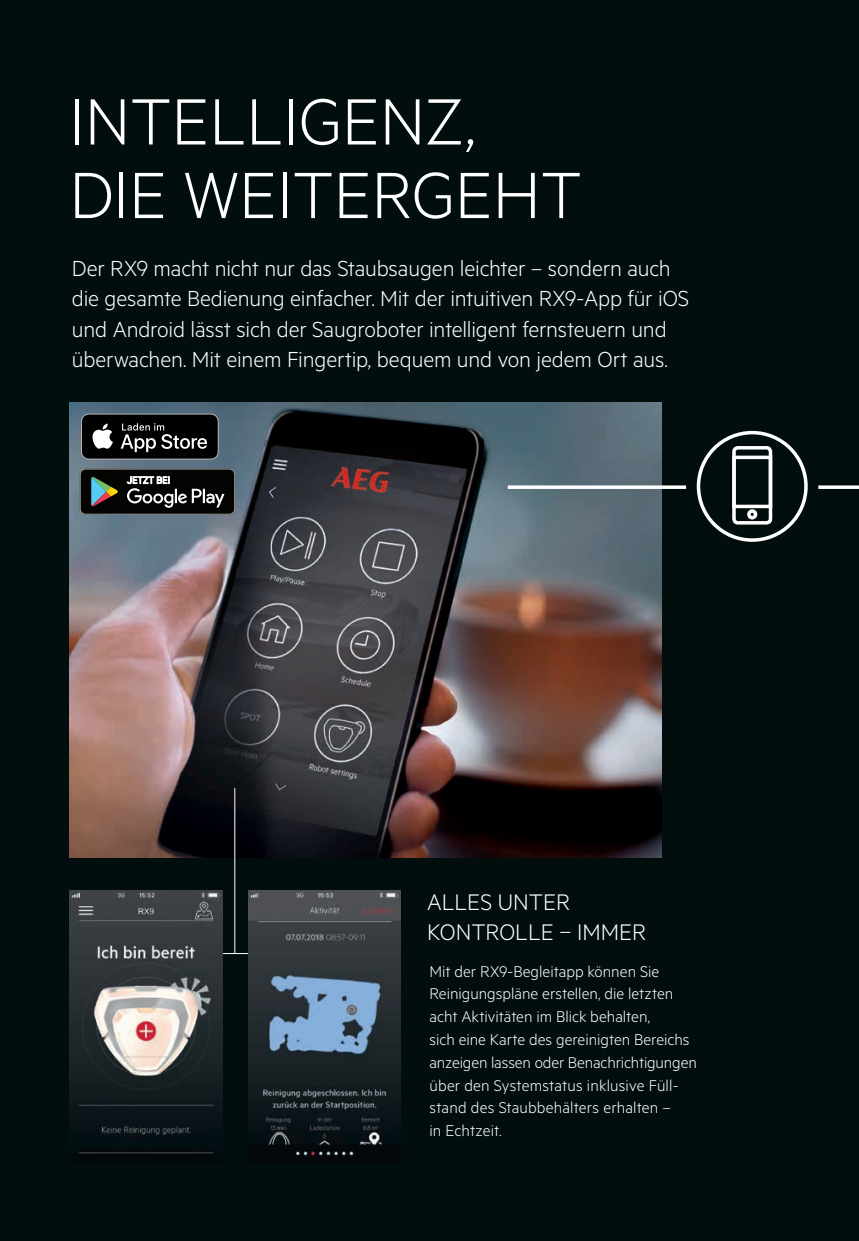
<style>
.page{position:relative;width:859px;height:1241px;background:#fff}
.page>*{position:absolute;margin:0;border:0;box-sizing:border-box;transform-origin:0 0}
.t1{font:300 73.5px/73.5px "Metric";color:#fff}
.t2{font:300 25.38px/30.3px "Metric";color:#fff}
.t3{font:300 24.5px/30.1px "Metric";letter-spacing:-.01em;color:#fff}
.t4{font:300 17.5px/22.8px "Metric";color:#fff}
</style>
<div class="page">
<div style="left:0;top:0;width:858px;height:1240px;background:#020d0d"></div>
<img style="left:69px;top:402px;width:592px;height:455px">
<hr style="left:178px;top:952px;width:114px;height:1px;background:#fff">
<hr style="left:234px;top:787px;width:1px;height:165px;background:#fff">
<img style="left:69px;top:890px;width:153px;height:264px">
<img style="left:248px;top:890px;width:153px;height:268px">
<svg style="left:80px;top:468px;width:155px;height:46px"></svg>
<svg style="left:81px;top:413px;width:138px;height:46px"></svg>
<svg style="left:507px;top:485px;width:178px;height:4px"></svg>
<svg style="left:818px;top:485px;width:40px;height:4px"></svg>
<div style="left:696px;top:431px;width:111px;height:110px;border:4px solid #fff;border-radius:50%"></div>
<div style="left:732px;top:446px;width:40px;height:78px;border:4px solid #fff;border-radius:4px"></div>
<div style="left:732px;top:455px;width:40px;height:53px;border:4px solid #fff"></div>
<div style="left:746px;top:509px;width:11px;height:10px;border:4px solid #fff;border-radius:50%"></div>
<h1 class="t1" style="left:69px;top:82px;width:513px">INTELLIGENZ,<br>DIE WEITERGEHT</h1>
<p class="t3" style="left:72px;top:252px;width:618px">Der RX9 macht nicht nur das Staubsaugen leichter – sondern auch die gesamte Bedienung einfacher. Mit der intuitiven RX9-App für iOS und Android lässt sich der Saugroboter intelligent fernsteuern und überwachen. Mit einem Fingertip, bequem und von jedem Ort aus.</p>
<h2 class="t2" style="left:427px;top:885px;width:221px">ALLES UNTER<br>KONTROLLE – IMMER</h2>
<p class="t4" style="left:429px;top:958px;width:269px">Mit der RX9-Begleitapp können Sie Reinigungspläne erstellen, die letzten acht Aktivitäten im Blick behalten,<br>sich eine Karte des gereinigten Bereichs anzeigen lassen oder Benachrichtigungen über den Systemstatus inklusive Füll&shy;stand des Staubbehälters erhalten –<br>in Echtzeit.</p>
</div>
